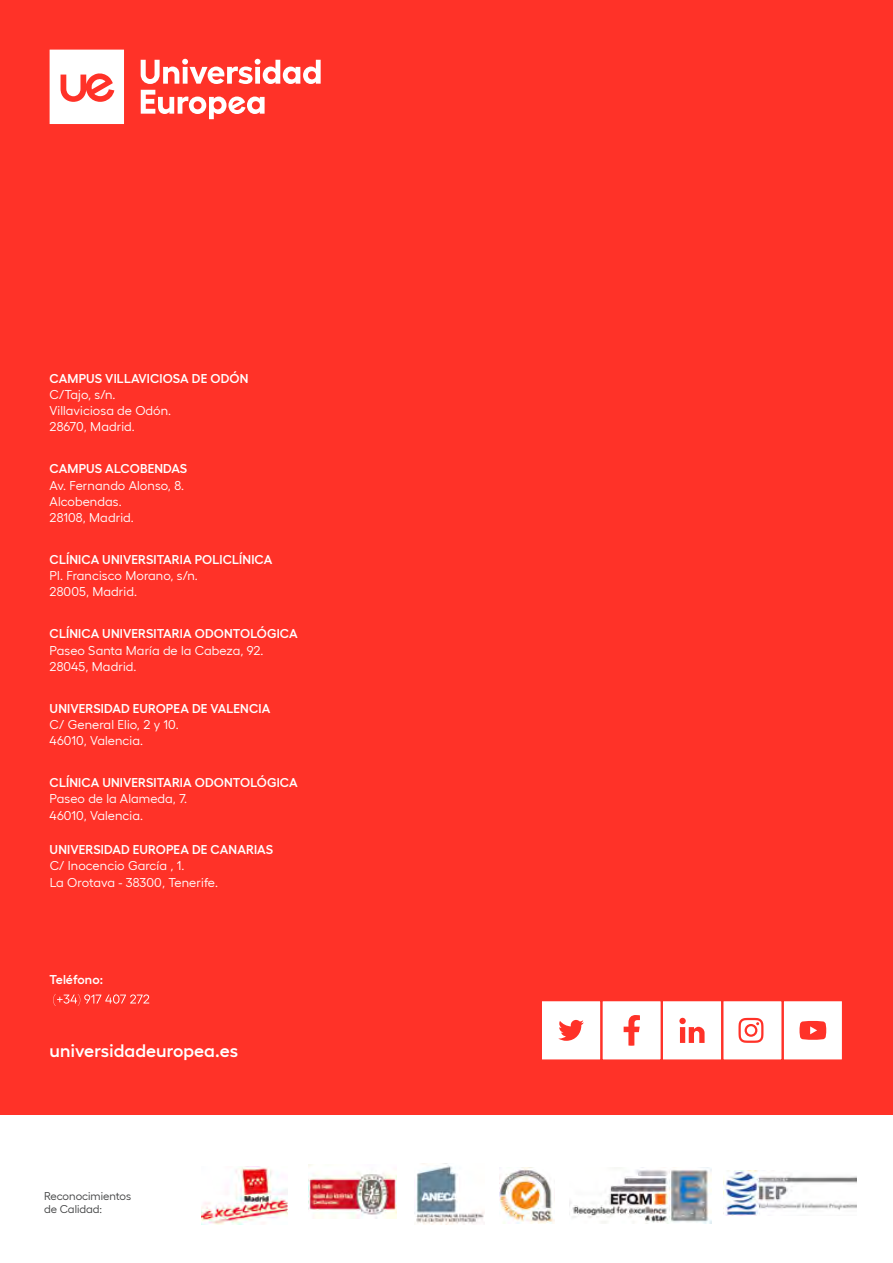
<style>
.page{position:relative;width:893px;height:1263px;background:#fff}
.page>*{position:absolute;margin:0;border:0;box-sizing:border-box;transform-origin:0 0}
.t1{font:600 18px "Hellix";letter-spacing:.01em;color:#fff}
.t2{font:12.75px/16.2px "Hellix";letter-spacing:.01em;color:#fff}
.t3{font:600 12.75px "Hellix";letter-spacing:.01em;color:#fff}
.t4{font:11.25px/13.5px "Hellix";color:#414243}
</style>
<div class="page">
<div style="left:0;top:0;width:893px;height:1114px;background:#ff3228"></div>
<img style="left:414px;top:1164px;width:70px;height:60px">
<img style="left:309px;top:1164px;width:88px;height:54px">
<img style="left:569px;top:1167px;width:142px;height:57px">
<img style="left:724px;top:1170px;width:132px;height:46px">
<img style="left:202px;top:1167px;width:86px;height:57px">
<img style="left:500px;top:1168px;width:54px;height:55px">
<svg style="left:53px;top:994px;width:96px;height:12px"></svg>
<svg style="left:50px;top:50px;width:74px;height:74px"></svg>
<svg style="left:141px;top:59px;width:180px;height:25px"></svg>
<svg style="left:141px;top:90px;width:124px;height:29px"></svg>
<div style="left:783px;top:1000px;width:60px;height:60px;background:#fff"></div>
<div style="left:781px;top:999px;width:63px;height:63px;border:2px solid #ff3228"></div>
<svg style="left:799px;top:1021px;width:27px;height:19px"></svg>
<div style="left:722px;top:1000px;width:61px;height:60px;background:#fff"></div>
<div style="left:721px;top:999px;width:63px;height:63px;border:2px solid #ff3228"></div>
<svg style="left:738px;top:1018px;width:25px;height:25px"></svg>
<div style="left:662px;top:1000px;width:60px;height:60px;background:#fff"></div>
<div style="left:661px;top:999px;width:62px;height:63px;border:2px solid #ff3228"></div>
<svg style="left:679px;top:1018px;width:26px;height:25px"></svg>
<div style="left:601px;top:1000px;width:61px;height:60px;background:#fff"></div>
<div style="left:600px;top:999px;width:63px;height:63px;border:2px solid #ff3228"></div>
<svg style="left:624px;top:1015px;width:16px;height:31px"></svg>
<div style="left:541px;top:1000px;width:60px;height:60px;background:#fff"></div>
<div style="left:540px;top:999px;width:62px;height:63px;border:2px solid #ff3228"></div>
<svg style="left:558px;top:1020px;width:26px;height:21px"></svg>
<p class="t3" style="left:50px;top:368px;width:200px">CAMPUS VILLAVICIOSA DE ODÓN</p>
<p class="t2" style="left:50px;top:385px;width:123px">C/Tajo, s/n.<br>Villaviciosa de Odón.<br>28670, Madrid.</p>
<p class="t3" style="left:50px;top:459px;width:139px">CAMPUS ALCOBENDAS</p>
<p class="t2" style="left:50px;top:476px;width:136px">Av. Fernando Alonso, 8.<br>Alcobendas.<br>28108, Madrid.</p>
<p class="t3" style="left:50px;top:549px;width:224px">CLÍNICA UNIVERSITARIA POLICLÍNICA</p>
<p class="t2" style="left:50px;top:566px;width:150px">Pl. Francisco Morano, s/n.<br>28005, Madrid.</p>
<p class="t3" style="left:50px;top:624px;width:250px">CLÍNICA UNIVERSITARIA ODONTOLÓGICA</p>
<p class="t2" style="left:50px;top:641px;width:215px">Paseo Santa María de la Cabeza, 92.<br>28045, Madrid.</p>
<p class="t3" style="left:50px;top:698px;width:222px">UNIVERSIDAD EUROPEA DE VALENCIA</p>
<p class="t2" style="left:50px;top:715px;width:131px">C/ General Elio, 2 y 10.<br>46010, Valencia.</p>
<p class="t3" style="left:50px;top:773px;width:250px">CLÍNICA UNIVERSITARIA ODONTOLÓGICA</p>
<p class="t2" style="left:50px;top:789px;width:139px">Paseo de la Alameda, 7.<br>46010, Valencia.</p>
<p class="t3" style="left:50px;top:839px;width:225px">UNIVERSIDAD EUROPEA DE CANARIAS</p>
<p class="t2" style="left:50px;top:856px;width:170px">C/ Inocencio García , 1.<br>La Orotava - 38300, Tenerife.</p>
<p class="t3" style="left:50px;top:969px;width:55px">Teléfono:</p>
<h1 class="t1" style="left:50px;top:1037px;width:190px">universidadeuropea.es</h1>
<p class="t4" style="left:44px;top:1188px;width:88px">Reconocimientos de Calidad:</p>
</div>
